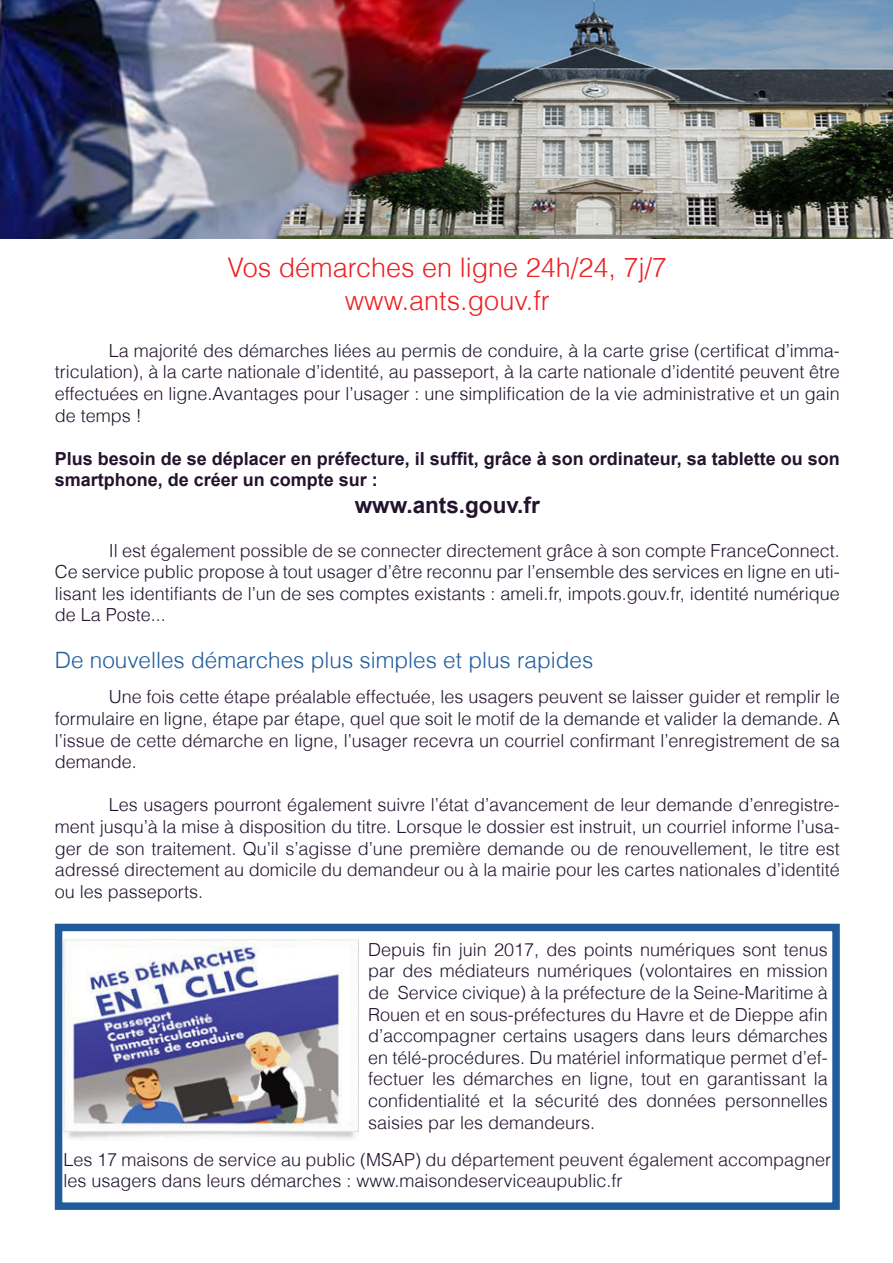
<style>
.page{position:relative;width:893px;height:1263px;background:#fff}
.page>*{position:absolute;margin:0;border:0;box-sizing:border-box;transform-origin:0 0}
.t1{font:300 27px "Helvetica";color:#ee2123}
.t2{font:300 22.5px "Helvetica";color:#205c9c}
.t3{font:700 22.5px "Arial";color:#23132e}
.t4{font:300 18px/21.6px "Helvetica";color:#23132e;text-align:justify}
.t5{font:700 18px/21.6px "Arial";color:#23132e}
</style>
<div class="page">
<img style="left:1px;top:0;width:892px;height:238px">
<img style="left:64px;top:939px;width:295px;height:200px">
<div style="left:55px;top:924px;width:785px;height:286px;border:8px solid #205c9c"></div>
<p class="t1" style="left:228px;top:251px;width:441px">Vos démarches en ligne 24h/24, 7j/7</p>
<p class="t1" style="left:345px;top:283px;width:207px">www.ants.gouv.fr</p>
<p class="t4" style="left:55px;top:339px;width:786px;text-indent:54px">La majorité des démarches liées au permis de conduire, à la carte grise (certificat d’imma&shy;triculation), à la carte nationale d’identité, au passeport, à la carte nationale d’identité peuvent être effectuées en ligne.Avantages pour l’usager : une simplification de la vie administrative et un gain de temps !</p>
<p class="t5" style="left:55px;top:448px;width:786px">Plus besoin de se déplacer en préfecture, il suffit, grâce à son ordinateur, sa tablette ou son smartphone, de créer un compte sur :</p>
<p class="t3" style="left:355px;top:490px;width:186px">www.ants.gouv.fr</p>
<p class="t4" style="left:55px;top:539px;width:786px;text-indent:54px">Il est également possible de se connecter directement grâce à son compte FranceConnect.<br>Ce service public propose à tout usager d’être reconnu par l’ensemble des services en ligne en uti&shy;lisant les identifiants de l’un de ses comptes existants : ameli.fr, impots.gouv.fr, identité numérique de La Poste...</p>
<p class="t2" style="left:55px;top:646px;width:540px">De nouvelles démarches plus simples et plus rapides</p>
<p class="t4" style="left:55px;top:686px;width:786px;text-indent:54px">Une fois cette étape préalable effectuée, les usagers peuvent se laisser guider et remplir le formulaire en ligne, étape par étape, quel que soit le motif de la demande et valider la demande. A l’issue de cette démarche en ligne, l’usager recevra un courriel confirmant l’enregistrement de sa demande.</p>
<p class="t4" style="left:55px;top:794px;width:786px;text-indent:54px">Les usagers pourront également suivre l’état d’avancement de leur demande d’enregistre&shy;ment jusqu’à la mise à disposition du titre. Lorsque le dossier est instruit, un courriel informe l’usa&shy;ger de son traitement. Qu’il s’agisse d’une première demande ou de renouvellement, le titre est adressé directement au domicile du demandeur ou à la mairie pour les cartes nationales d’identité ou les passeports.</p>
<p class="t4" style="left:368px;top:938px;width:461px">Depuis fin juin 2017, des points numériques sont tenus par des médiateurs numériques (volontaires en mission de Service civique) à la préfecture de la Seine-Maritime à Rouen et en sous-préfectures du Havre et de Dieppe afin d’accompagner certains usagers dans leurs démarches en télé-procédures. Du matériel informatique permet d’ef&shy;fectuer les démarches en ligne, tout en garantissant la confidentialité et la sécurité des données personnelles saisies par les demandeurs.</p>
<p class="t4" style="left:64px;top:1148px;width:769px">Les 17 maisons de service au public (MSAP) du département peuvent également accompagner les usagers dans leurs démarches : www.maisondeserviceaupublic.fr</p>
</div>
